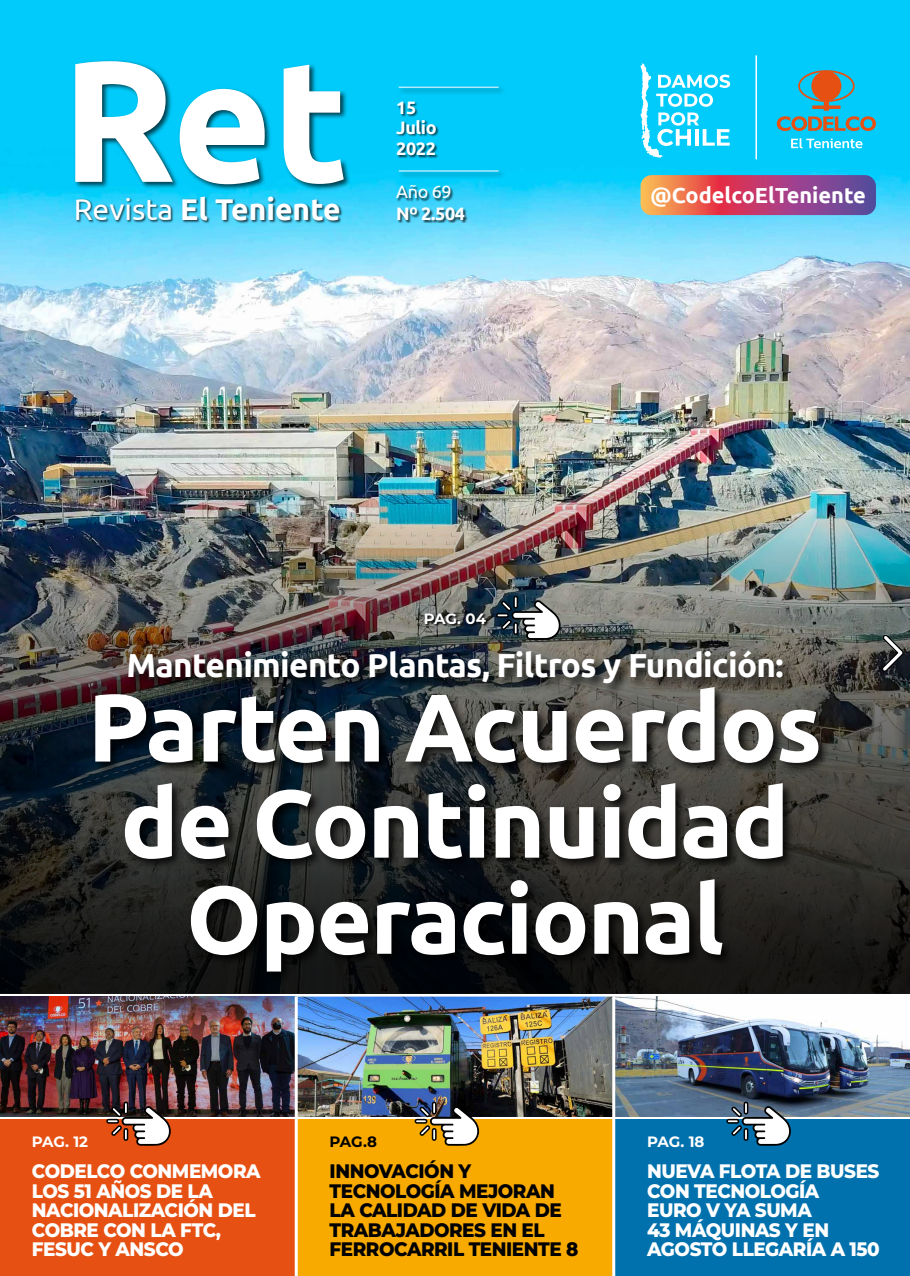
<style>
.page{position:relative;width:910px;height:1276px;background:#fff}
.page>*{position:absolute;margin:0;border:0;box-sizing:border-box;transform-origin:0 0}
.t1{font:700 172.05px "Ubuntu";color:#fff}
.t2{font:700 96.15px/96.1px "Ubuntu";letter-spacing:-.02em;color:#fff;text-align:center}
.t3{font:700 33.3px "Ubuntu";letter-spacing:-.02em;color:#fff}
.t4{font:700 30px "Ubuntu";color:#fff}
.t5{font:700 21.75px "Ubuntu";color:#fff}
.t6{font:800 19.5px/19.5px "Montserrat";letter-spacing:-.025em;color:#fff;scale:.94 1}
.t7{font:800 19.5px/19.5px "Montserrat";letter-spacing:-.025em;color:#000;scale:.94 1}
.t8{font:700 18px/19.5px "Ubuntu";letter-spacing:-.02em;color:#fff}
.t9{font:18px "Ubuntu";color:#fff}
.t10{font:700 15px "Montserrat";letter-spacing:-.01em;color:#fff}
.t11{font:700 15px "Montserrat";color:#000}
.s1{font-weight:400}
</style>
<div class="page">
<img style="left:0;top:0;width:910px;height:466px">
<img style="left:298px;top:996px;width:314px;height:120px">
<img style="left:0;top:466px;width:910px;height:527px">
<div style="left:76px;top:197px;width:267px;height:27px;background:#000;opacity:.7"></div>
<div style="left:74px;top:60px;width:277px;height:131px;background:#000;opacity:.7"></div>
<div style="left:398px;top:85px;width:108px;height:10px;background:#000;opacity:.75"></div>
<hr style="left:399px;top:87px;width:100px;height:1px;background:#fff">
<div style="left:398px;top:169px;width:108px;height:10px;background:#000;opacity:.75"></div>
<hr style="left:399px;top:171px;width:100px;height:1px;background:#fff">
<div style="left:396px;top:102px;width:72px;height:121px;background:#000;opacity:.7"></div>
<svg style="left:425px;top:612px;width:65px;height:15px"></svg>
<div style="left:0;top:1119px;width:296px;height:157px;background:#e65113"></div>
<div style="left:296px;top:1119px;width:318px;height:157px;background:#f8aa00"></div>
<div style="left:614px;top:1119px;width:296px;height:157px;background:#0071ad"></div>
<img style="left:0;top:996px;width:295px;height:120px">
<img style="left:615px;top:996px;width:295px;height:120px">
<hr style="left:295px;top:996px;width:3px;height:280px;background:#fff">
<hr style="left:612px;top:996px;width:3px;height:280px;background:#fff">
<div style="left:93px;top:685px;width:737px;height:298px;background:#000;opacity:.8"></div>
<div style="left:125px;top:648px;width:671px;height:49px;background:#000;opacity:.8"></div>
<svg style="left:777px;top:70px;width:99px;height:61px;background:#44a6b6"></svg>
<svg style="left:791px;top:138px;width:71px;height:10px"></svg>
<svg style="left:640px;top:63px;width:90px;height:95px"></svg>
<hr style="left:755px;top:55px;width:2px;height:104px;background:#fff">
<svg style="left:640px;top:175px;width:236px;height:40px;background:#b65572"></svg>
<svg style="left:877px;top:630px;width:32px;height:47px;background:#474c4d"></svg>
<svg style="left:495px;top:594px;width:67px;height:48px"></svg>
<svg style="left:105px;top:1100px;width:67px;height:46px"></svg>
<svg style="left:413px;top:1100px;width:67px;height:46px"></svg>
<svg style="left:725px;top:1100px;width:67px;height:46px"></svg>
<h1 class="t1" style="left:61px;top:16px;width:289px">Ret</h1>
<h3 class="t4" style="left:74px;top:191px;width:268px"><span class="s1">Revista</span> El Teniente</h3>
<p class="t8" style="left:396px;top:98px;width:42px">15<br>Julio</p>
<p class="t8" style="left:396px;top:139px;width:41px">2022</p>
<p class="t9" style="left:396px;top:181px;width:57px">Año 69</p>
<p class="t8" style="left:396px;top:203px;width:70px">Nº 2.504</p>
<p class="t10" style="left:424px;top:608px;width:64px">PAG. 04</p>
<p class="t5" style="left:650px;top:182px;width:217px">@CodelcoElTeniente</p>
<h3 class="t3" style="left:126px;top:645px;width:659px">Mantenimiento Plantas, Filtros y Fundición:</h3>
<h2 class="t2" style="left:88px;top:678px;width:736px">Parten Acuerdos de Continuidad<br>Operacional</h2>
<p class="t10" style="left:32px;top:1130px;width:58px">PAG. 12</p>
<p class="t11" style="left:330px;top:1130px;width:49px">PAG.8</p>
<p class="t10" style="left:647px;top:1130px;width:59px">PAG. 18</p>
<p class="t7" style="left:330px;top:1160px;width:266px">INNOVACIÓN Y<br>TECNOLOGÍA MEJORAN<br>LA CALIDAD DE VIDA DE<br>TRABAJADORES EN EL<br>FERROCARRIL TENIENTE 8</p>
<p class="t6" style="left:32px;top:1160px;width:245px">CODELCO CONMEMORA<br>LOS 51 AÑOS DE LA<br>NACIONALIZACIÓN DEL<br>COBRE CON LA FTC,<br>FESUC Y ANSCO</p>
<p class="t6" style="left:647px;top:1160px;width:249px">NUEVA FLOTA DE BUSES<br>CON TECNOLOGÍA<br>EURO V YA SUMA<br>43 MÁQUINAS Y EN<br>AGOSTO LLEGARÍA A 150</p>
</div>
